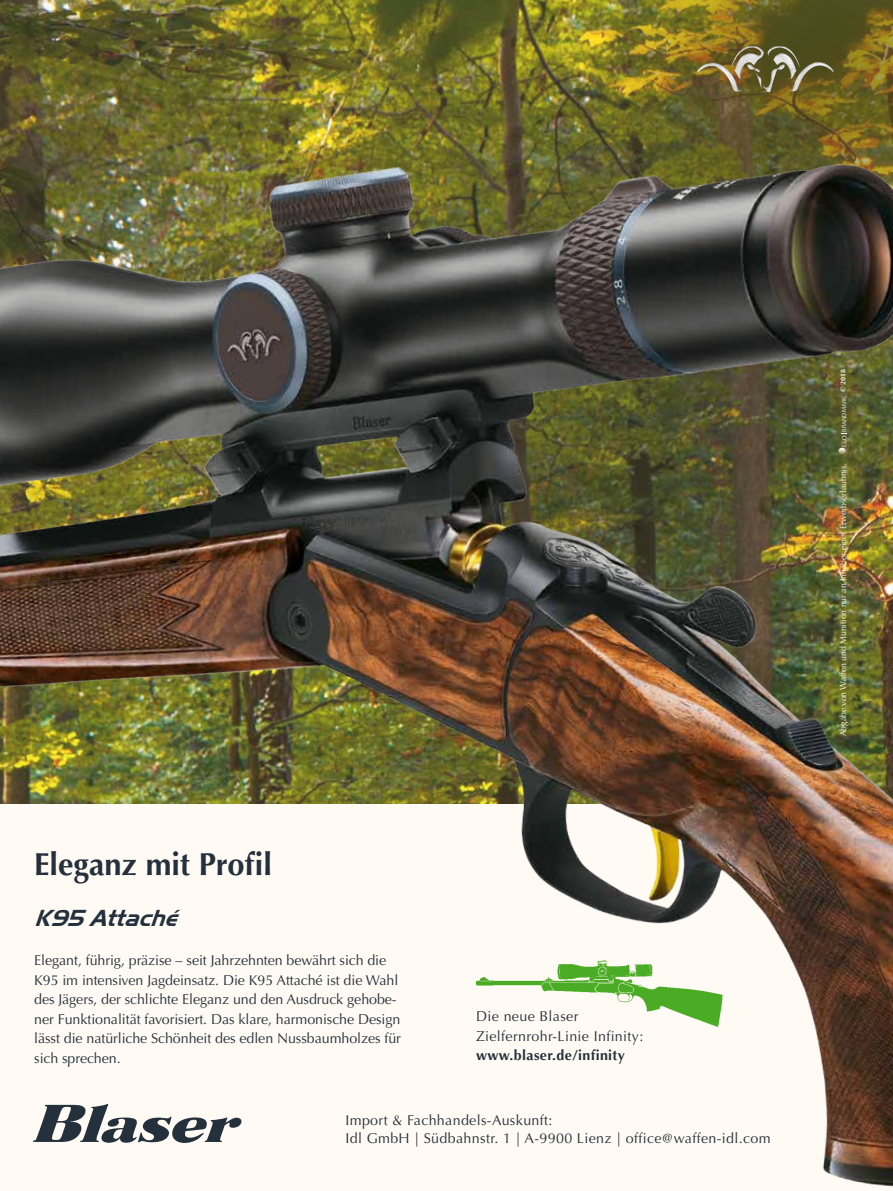
<style>
.page{position:relative;width:893px;height:1191px;background:#fff}
.page>*{position:absolute;margin:0;border:0;box-sizing:border-box;transform-origin:0 0}
.t1{font:700 31.8px "Optima LT Pro";color:#24303b}
.t2{font:italic 700 24px "Handel Got D";color:#24303b}
.t3{font:14.25px/19.5px "Optima LT Pro";letter-spacing:-.005em;color:#24303b}
.t4{font:14.25px/19.5px "Optima LT Pro";letter-spacing:.025em;color:#24303b}
.t5{font:9px "Optima";letter-spacing:-.005em;color:#fffbf4}
.t6{font:700 7.05px "Optima LT Pro";color:#fffbf4}
.t7{font:5.7px "Avenir Next";color:#fffbf4}
.s1{font-weight:700}
</style>
<div class="page">
<img style="left:0;top:0;width:507px;height:78px">
<img style="left:507px;top:0;width:386px;height:78px">
<img style="left:0;top:78px;width:893px;height:1113px">
<svg style="left:839px;top:433px;width:8px;height:21px"></svg>
<img style="left:460px;top:954px;width:266px;height:77px">
<svg style="left:33px;top:1104px;width:209px;height:39px"></svg>
<img style="left:697px;top:46px;width:137px;height:47px">
<p class="t1" style="left:34px;top:843px;width:239px">Eleganz mit Profil</p>
<p class="t2" style="left:34px;top:904px;width:153px">K95Attaché</p>
<p class="t3" style="left:34px;top:950px;width:368px">Elegant, führig, präzise – seit Jahrzehnten bewährt sich die K95 im intensiven Jagdeinsatz. Die K95 Attaché ist die Wahl des Jägers, der schlichte Eleganz und den Ausdruck gehobe&shy;ner Funktionalität favorisiert. Das klare, harmonische Design lässt die natürliche Schönheit des edlen Nussbaumholzes für sich sprechen.</p>
<p class="t4" style="left:476px;top:1006px;width:169px">Die neue Blaser<br>Zielfernrohr-Linie Infinity: <span class="s1">www.blaser.de/infinity</span></p>
<p class="t4" style="left:345px;top:1111px;width:427px;line-height:18px">Import &amp; Fachhandels-Auskunft:<br>Idl GmbH | Südbahnstr. 1 | A-9900 Lienz | office@waffen-idl.com</p>
<p class="t6" style="left:838px;top:392px;width:25px;rotate:-90deg">© 2018</p>
<p class="t7" style="left:839px;top:432px;width:37px;rotate:-90deg">BRANDMARK</p>
<p class="t5" style="left:838px;top:736px;width:274px;rotate:-90deg">Abgabe von Waffen und Munition nur an Inhaber einer Erwerbserlaubnis.</p>
</div>
